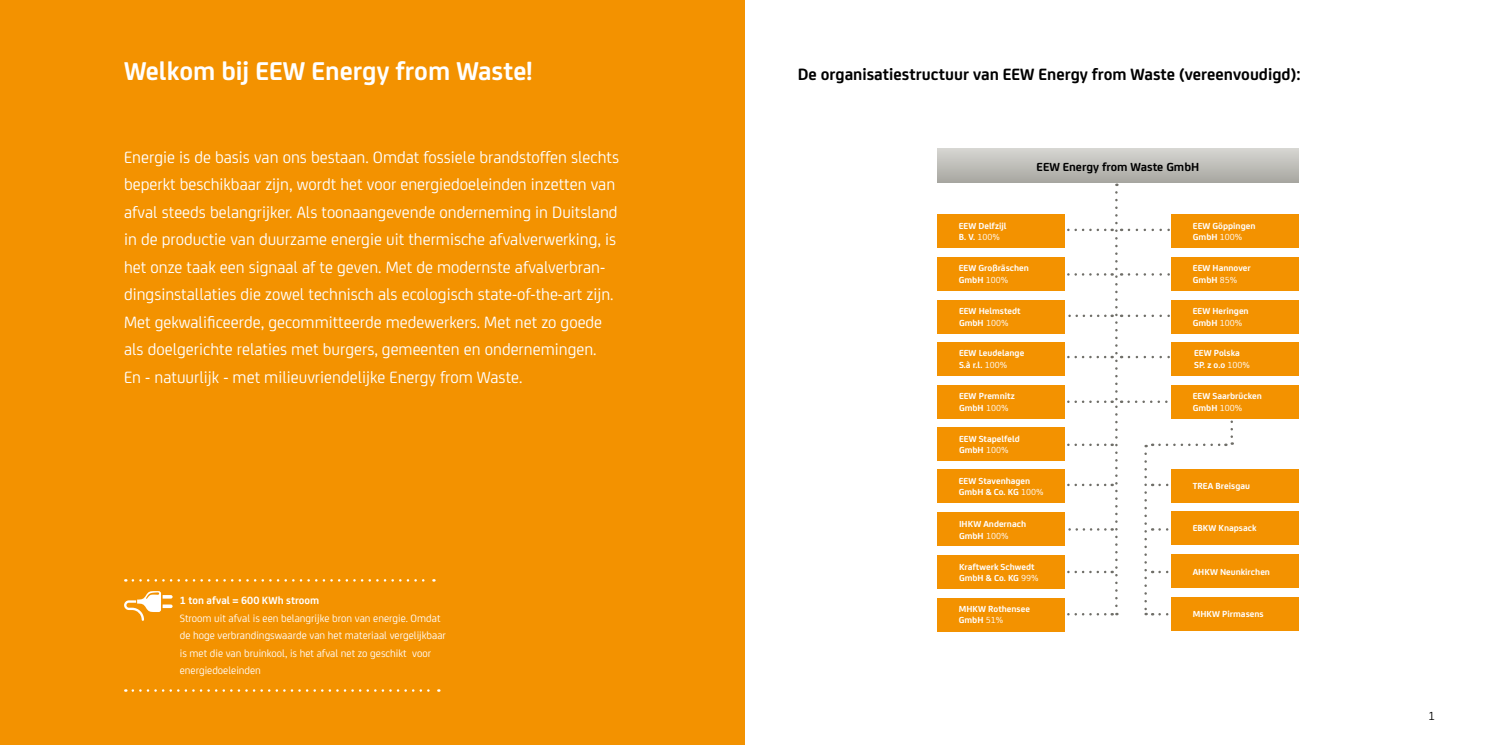
<style>
.page{position:relative;width:1489px;height:745px;background:#fff}
.page>*{position:absolute;margin:0;border:0;box-sizing:border-box;transform-origin:0 0}
.t1{font:700 27.5px "EEW";color:#fff}
.t2{font:17.5px/27.5px "EEW";color:#fff}
.t3{font:700 17.5px "EEW";color:#000}
.t4{font:700 12.5px "EEW";color:#000}
.t5{font:12.5px "EEW";color:#000}
.t6{font:11.25px/17.5px "EEW";color:#fff}
.t7{font:700 11.25px "EEW";color:#fff}
.t8{font:700 9.38px/11.2px "EEW";color:#fff}
.s1{font-weight:400}
</style>
<div class="page">
<svg style="left:1159px;top:483px;width:10px;height:3px"></svg>
<svg style="left:1159px;top:570px;width:10px;height:3px"></svg>
<svg style="left:1159px;top:418px;width:73px;height:28px"></svg>
<svg style="left:937px;top:149px;width:361px;height:33px;background:#bfbeb9"></svg>
<svg style="left:1128px;top:228px;width:42px;height:3px"></svg>
<svg style="left:1128px;top:273px;width:42px;height:2px"></svg>
<svg style="left:1128px;top:314px;width:42px;height:3px"></svg>
<svg style="left:1128px;top:355px;width:42px;height:3px"></svg>
<svg style="left:1060px;top:192px;width:62px;height:423px"></svg>
<svg style="left:1128px;top:400px;width:40px;height:3px"></svg>
<div style="left:1170px;top:214px;width:128px;height:34px;background:#f39200"></div>
<div style="left:1170px;top:257px;width:128px;height:34px;background:#f39200"></div>
<div style="left:1170px;top:299px;width:128px;height:34px;background:#f39200"></div>
<div style="left:1170px;top:342px;width:128px;height:34px;background:#f39200"></div>
<div style="left:1170px;top:384px;width:128px;height:34px;background:#f39200"></div>
<div style="left:1170px;top:469px;width:128px;height:33px;background:#f39200"></div>
<div style="left:1170px;top:510px;width:128px;height:34px;background:#f39200"></div>
<div style="left:1170px;top:554px;width:128px;height:33px;background:#f39200"></div>
<div style="left:937px;top:214px;width:127px;height:34px;background:#f39200"></div>
<div style="left:937px;top:257px;width:127px;height:34px;background:#f39200"></div>
<div style="left:937px;top:299px;width:127px;height:34px;background:#f39200"></div>
<div style="left:937px;top:342px;width:127px;height:34px;background:#f39200"></div>
<div style="left:937px;top:384px;width:127px;height:34px;background:#f39200"></div>
<div style="left:937px;top:469px;width:127px;height:33px;background:#f39200"></div>
<div style="left:937px;top:427px;width:127px;height:33px;background:#f39200"></div>
<div style="left:937px;top:512px;width:127px;height:34px;background:#f39200"></div>
<div style="left:937px;top:555px;width:127px;height:33px;background:#f39200"></div>
<div style="left:937px;top:597px;width:127px;height:34px;background:#f39200"></div>
<svg style="left:1144px;top:453px;width:2px;height:162px"></svg>
<div style="left:1170px;top:596px;width:128px;height:34px;background:#f39200"></div>
<div style="left:0;top:0;width:744px;height:744px;background:#f39200"></div>
<svg style="left:133px;top:579px;width:301px;height:2px"></svg>
<svg style="left:133px;top:689px;width:306px;height:2px"></svg>
<svg style="left:124px;top:591px;width:49px;height:29px"></svg>
<h1 class="t1" style="left:124px;top:50px;width:410px">Welkom bij EEW Energy from Waste!</h1>
<p class="t2" style="left:124px;top:142px;width:496px">Energie is de basis van ons bestaan. Omdat fossiele brandstoffen slechts beperkt beschikbaar zijn, wordt het voor energiedoeleinden inzetten van afval steeds belangrijker. Als toonaangevende onderneming in Duitsland in de productie van duurzame energie uit thermische afvalverwerking, is het onze taak een signaal af te geven. Met de modernste afvalverbran&shy;dingsinstallaties die zowel technisch als ecologisch state-of-the-art zijn.<br>Met gekwalificeerde, gecommitteerde medewerkers. Met net zo goede als doelgerichte relaties met burgers, gemeenten en ondernemingen.<br>En - natuurlijk - met milieuvriendelijke Energy from Waste.</p>
<p class="t7" style="left:180px;top:591px;width:141px">1 ton afval = 600 KWh stroom</p>
<p class="t6" style="left:180px;top:608px;width:268px">Stroom uit afval is een belangrijke bron van energie. Omdat de hoge verbrandingswaarde van het materiaal vergelijkbaar is met die van bruinkool, is het afval net zo geschikt voor energiedoeleinden</p>
<p class="t3" style="left:797px;top:61px;width:504px">De organisatiestructuur van EEW Energy from Waste (vereenvoudigd):</p>
<p class="t4" style="left:1036px;top:157px;width:164px">EEW Energy from Waste GmbH</p>
<p class="t8" style="left:958px;top:219px;width:49px">EEW Delfzijl<br>B. V. <span class="s1">100%</span></p>
<p class="t8" style="left:958px;top:262px;width:72px">EEW Großräschen<br>GmbH <span class="s1">100%</span></p>
<p class="t8" style="left:959px;top:305px;width:63px">EEW Helmstedt<br>GmbH <span class="s1">100%</span></p>
<p class="t8" style="left:959px;top:347px;width:67px">EEW Leudelange<br>S.à r.l. <span class="s1">100%</span></p>
<p class="t8" style="left:959px;top:390px;width:57px">EEW Premnitz<br>GmbH <span class="s1">100%</span></p>
<p class="t8" style="left:959px;top:432px;width:62px">EEW Stapelfeld<br>GmbH <span class="s1">100%</span></p>
<p class="t8" style="left:1192px;top:219px;width:64px">EEW Göppingen<br>GmbH <span class="s1">100%</span></p>
<p class="t8" style="left:1192px;top:262px;width:59px">EEW Hannover<br>GmbH <span class="s1">85%</span></p>
<p class="t8" style="left:1192px;top:305px;width:57px">EEW Heringen<br>GmbH <span class="s1">100%</span></p>
<p class="t8" style="left:1193px;top:347px;width:57px">EEW Polska<br>SP. z o.o <span class="s1">100%</span></p>
<p class="t8" style="left:1192px;top:390px;width:71px">EEW Saarbrücken<br>GmbH <span class="s1">100%</span></p>
<p class="t8" style="left:958px;top:474px;width:86px">EEW Stavenhagen<br>GmbH &amp; Co. KG <span class="s1">100%</span></p>
<p class="t8" style="left:1192px;top:479px;width:59px">TREA Breisgau</p>
<p class="t8" style="left:1192px;top:521px;width:65px">EBKW Knapsack</p>
<p class="t8" style="left:1192px;top:565px;width:79px">AHKW Neunkirchen</p>
<p class="t8" style="left:959px;top:517px;width:69px">IHKW Andernach<br>GmbH <span class="s1">100%</span></p>
<p class="t8" style="left:959px;top:560px;width:81px">Kraftwerk Schwedt<br>GmbH &amp; Co. KG <span class="s1">99%</span></p>
<p class="t8" style="left:958px;top:602px;width:73px">MHKW Rothensee<br>GmbH <span class="s1">51%</span></p>
<p class="t8" style="left:1192px;top:607px;width:72px">MHKW Pirmasens</p>
<p class="t5" style="left:1428px;top:706px;width:8px">1</p>
</div>
